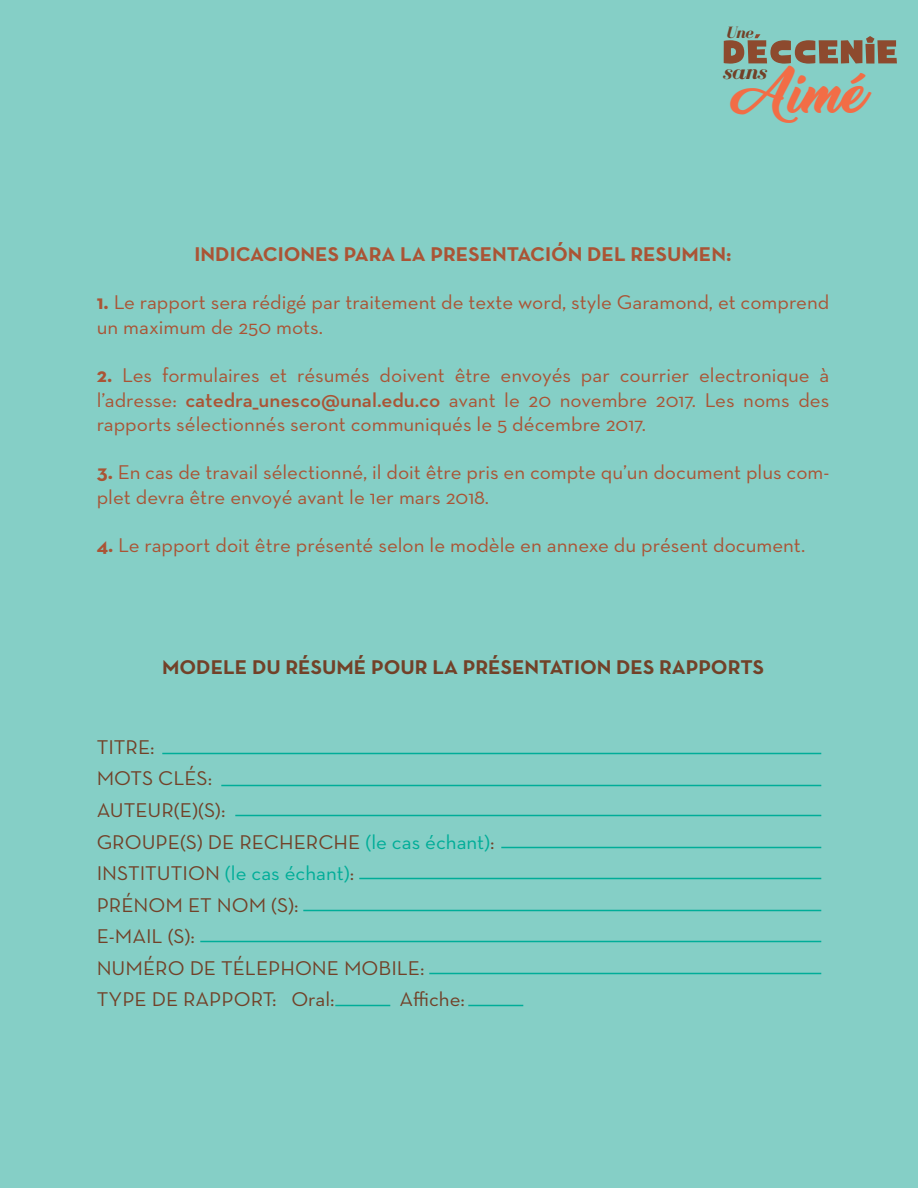
<style>
.page{position:relative;width:918px;height:1188px;background:#85cfc6}
.page>*{position:absolute;margin:0;border:0;box-sizing:border-box;transform-origin:0 0}
.t1{font:45.6px "Thinking Of Betty";color:#f26d46}
.t2{font:italic 700 22.2px "Bodoni FLF";color:#724128}
.t3{font:20.25px/24.3px "Neutra Text";color:#aa5435;scale:1.04 1}
.t4{font:20.25px/31.5px "Neutra Text";color:#724128;scale:1.04 1}
.t5{font:700 20.25px "Neutra Text";color:#724128;scale:1.04 1}
.t6{font:700 20.25px "Neutra Text";color:#aa5435;scale:1.04 1}
.t7{font:italic 700 16.95px "Bodoni FLF";color:#724128}
.s1{font-weight:700}
.s2{font-weight:600}
.s3{color:#00ad98}
</style>
<div class="page">
<svg style="left:724px;top:34px;width:173px;height:30px"></svg>
<hr style="left:359px;top:878px;width:462px;height:1px;background:#00ad98">
<hr style="left:200px;top:941px;width:621px;height:1px;background:#00ad98">
<hr style="left:429px;top:973px;width:392px;height:1px;background:#00ad98">
<hr style="left:335px;top:1005px;width:55px;height:1px;background:#00ad98">
<hr style="left:468px;top:1005px;width:55px;height:1px;background:#00ad98">
<hr style="left:501px;top:847px;width:320px;height:1px;background:#00ad98">
<hr style="left:303px;top:910px;width:518px;height:1px;background:#00ad98">
<hr style="left:162px;top:753px;width:659px;height:1px;background:#00ad98">
<hr style="left:221px;top:785px;width:600px;height:1px;background:#00ad98">
<hr style="left:235px;top:815px;width:586px;height:1px;background:#00ad98">
<p class="t7" style="left:726px;top:23px;width:29px">Une</p>
<p class="t2" style="left:723px;top:60px;width:45px">sans</p>
<h1 class="t1" style="left:748px;top:71px;width:124px">Aimé</h1>
<p class="t6" style="left:195px;top:241px;width:518px">INDICACIONES PARA LA PRESENTACIÓN DEL RESUMEN:</p>
<p class="t3" style="left:97px;top:290px;width:706px"><span class="s1">1.</span> Le rapport sera rédigé par traitement de texte word, style Garamond, et comprend un maximum de 250 mots.</p>
<p class="t3" style="left:97px;top:363px;width:706px;text-align:justify"><span class="s1">2.</span> Les formulaires et résumés doivent être envoyés par courrier electronique à l’adresse: <span class="s2">catedra_unesco@unal.edu.co</span> avant le 20 novembre 2017. Les noms des rapports sélectionnés seront communiqués le 5 décembre 2017.</p>
<p class="t3" style="left:97px;top:460px;width:706px"><span class="s1">3.</span> En cas de travail sélectionné, il doit être pris en compte qu’un document plus com&shy;plet devra être envoyé avant le 1er mars 2018.</p>
<p class="t3" style="left:97px;top:533px;width:683px"><span class="s1">4.</span> Le rapport doit être présenté selon le modèle en annexe du présent document.</p>
<p class="t5" style="left:162px;top:654px;width:580px">MODELE DU RÉSUMÉ POUR LA PRÉSENTATION DES RAPPORTS</p>
<p class="t4" style="left:97px;top:731px;width:384px">TITRE:<br>MOTS CLÉS:<br>AUTEUR(E)(S):<br>GROUPE(S) DE RECHERCHE <span class="s3">(le cas échant)</span>:<br>INSTITUTION <span class="s3">(le cas échant)</span>:<br>PRÉNOM ET NOM (S):<br>E-MAIL (S):<br>NUMÉRO DE TÉLEPHONE MOBILE:<br>TYPE DE RAPPORT: Oral:</p>
<p class="t4" style="left:400px;top:983px;width:64px">Affiche:</p>
</div>
